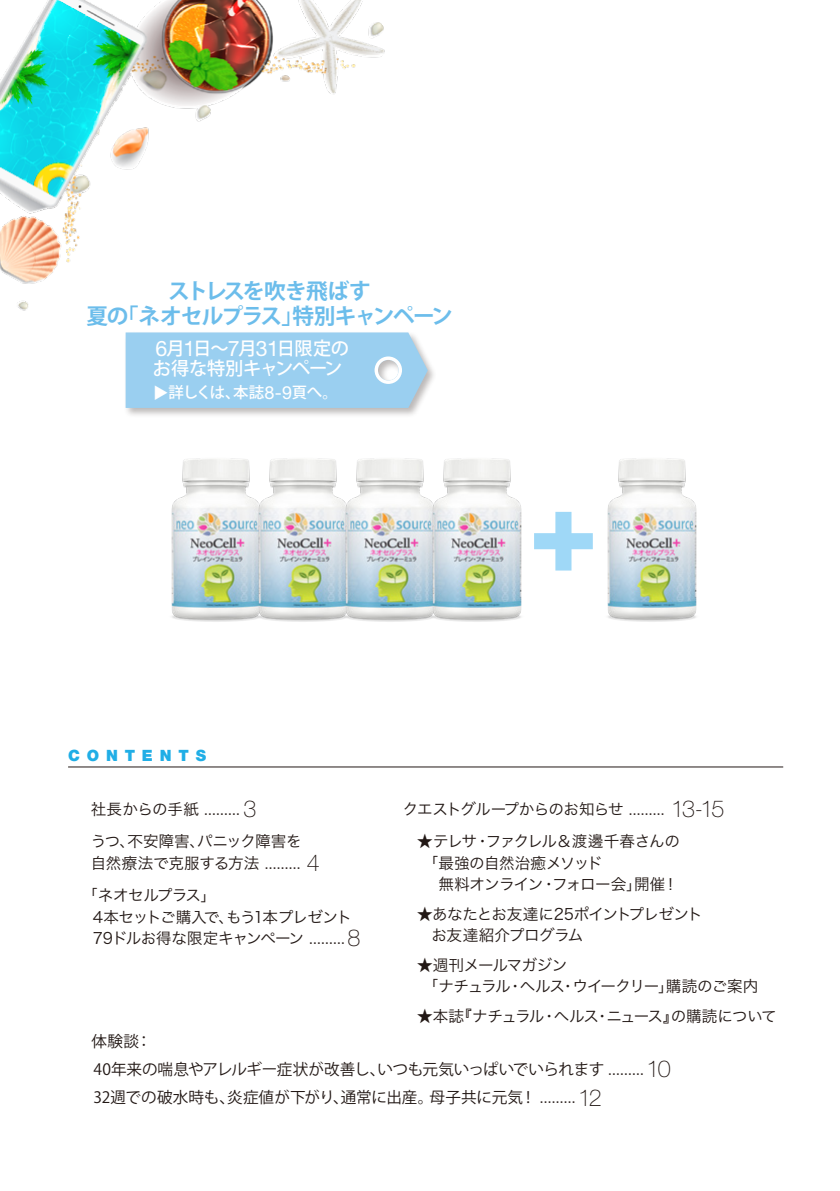
<style>
.page{position:relative;width:840px;height:1191px;background:#fff}
.page>*{position:absolute;margin:0;border:0;box-sizing:border-box;transform-origin:0 0}
.t1{font:700 21.6px/25px "Koz Go Pr 6 N";letter-spacing:-.065em;color:#6cbdeb;text-align:center}
.t2{font:500 18.2px/19.6px "Koz Go Pr 6 N";letter-spacing:-.035em;color:#fff}
.t3{font:15.6px/21.2px "Hira Kaku Pro W3";letter-spacing:-.04em;color:#221815}
.t4{font:15.6px/28.4px "Koz Go Pr 6 N";letter-spacing:-.01em;color:#221815}
.t5{font:15.6px/32.6px "Hira Kaku Pro W3";letter-spacing:-.01em;color:#221815}
.t6{font:15.6px "Hira Kaku Pro W3";letter-spacing:-.065em;color:#221815}
.t7{font:900 15.6px "Helvetica Neue";letter-spacing:.435em;color:#20aee6}
.t8{font:500 15.4px "Koz Go Pr 6 N";letter-spacing:-.065em;color:#fff}
.s1{font-family:"Helvetica Neue";font-weight:400;font-size:21.4px}
.s2{font-family:"Helvetica Neue";font-weight:400;font-size:18px}
.s3{font-family:"Helvetica Neue";font-weight:100;font-size:23.4px}
.s4{font-family:"Hira Kaku Pro W3"}
</style>
<div class="page">
<div style="left:123px;top:330px;width:314px;height:88px;background:#221815;opacity:.3"></div>
<hr style="left:68px;top:766px;width:714px;height:1px;background:#221815">
<svg style="left:534px;top:512px;width:58px;height:58px"></svg>
<img style="left:171px;top:458px;width:72px;height:164px">
<img style="left:243px;top:458px;width:87px;height:164px">
<img style="left:330px;top:458px;width:87px;height:164px">
<img style="left:417px;top:458px;width:105px;height:164px">
<img style="left:592px;top:458px;width:105px;height:164px">
<img style="left:0;top:0;width:437px;height:410px">
<h1 class="t1" style="left:86px;top:279px;width:367px">ストレスを吹き飛ばす<br>夏の「ネオセルプラス」特別キャンペーン</h1>
<p class="t2" style="left:153px;top:339px;width:197px"><span class="s1">6</span>月<span class="s1">1</span>日〜<span class="s1">7</span>月<span class="s1">31</span>日限定のお得な特別キャンペーン</p>
<p class="t8" style="left:169px;top:384px;width:17px;rotate:90deg">▲</p>
<p class="t8" style="left:168px;top:384px;width:171px">詳しくは、本誌<span class="s2">8-9</span>頁へ。</p>
<p class="t7" style="left:68px;top:746px;width:139px">CONTENTS</p>
<p class="t5" style="left:91px;top:791px;width:212px">社長からの手紙 ......... <span class="s3">3<br></span>うつ、不安障害、パニック障害を</p>
<p class="t3" style="left:82px;top:845px;width:239px;line-height:32.6px;text-indent:9px">自然療法で克服する方法 ......... <span class="s3">4</span>「ネオセルプラス」</p>
<p class="t3" style="left:93px;top:905px;width:269px">4本セットご購入で、もう1本プレゼント<br>79ドルお得な限定キャンペーン ......... <span class="s3">8</span></p>
<p class="t3" style="left:403px;top:797px;width:323px">クエストグループからのお知らせ ......... <span class="s3">13-15</span></p>
<p class="t3" style="left:422px;top:830px;width:259px;text-indent:-6px">★テレサ・ファクレル＆渡邊千春さんの「最強の自然治癒メソッド</p>
<p class="t3" style="left:438px;top:872px;width:241px">無料オンライン・フォロー会」開催！</p>
<p class="t3" style="left:431px;top:902px;width:273px;text-indent:-14px">★あなたとお友達に25ポイントプレゼントお友達紹介プログラム</p>
<p class="t3" style="left:422px;top:953px;width:337px;text-indent:-6px">★週刊メールマガジン<br>「ナチュラル・ヘルス・ウイークリー」購読のご案内</p>
<p class="t6" style="left:417px;top:1002px;width:361px">★本誌『ナチュラル・ヘルス・ニュース』の購読について</p>
<p class="t4" style="left:91px;top:1027px;width:580px">体験談：<br>40年来の喘息やアレルギー症状が改善し、いつも元気いっぱいでいられます <span class="s4">.........</span> <span class="s3">10<br></span>32週での破水時も、炎症値が下がり、通常に出産。母子共に元気！ <span class="s4">.........</span> <span class="s3">12</span></p>
</div>
